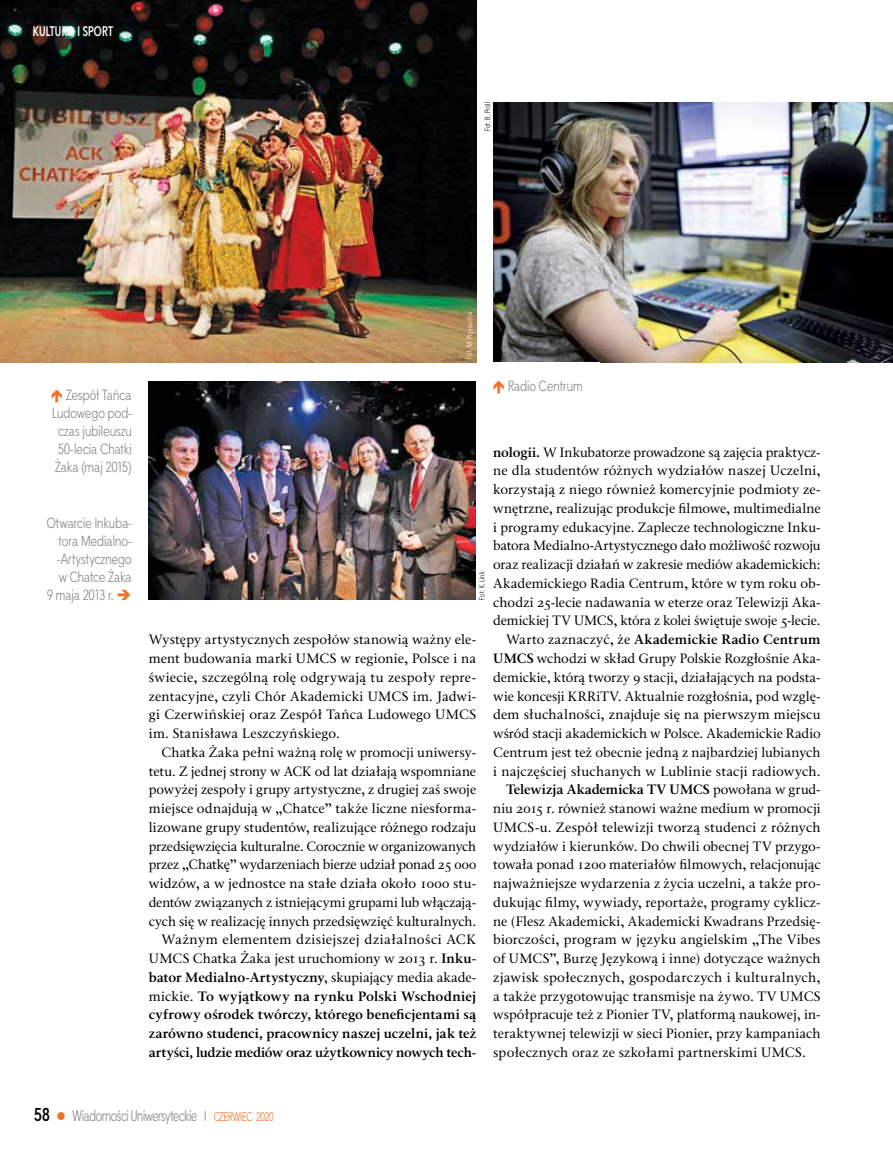
<style>
.page{position:relative;width:893px;height:1153px;background:#fff}
.page>*{position:absolute;margin:0;border:0;box-sizing:border-box;transform-origin:0 0}
.t1{font:15px "Straight Cnd EFN";letter-spacing:-.02em;color:#808285;scale:.92 1}
.t2{font:14.25px/18px "Straight Cnd EFN";letter-spacing:.005em;color:#808285;text-align:right}
.t3{font:13.5px/18.8px "Classic EFN";color:#000;text-align:justify}
.t4{font:700 13.5px "Classic EFN";letter-spacing:.005em;color:#000}
.t5{font:13.5px "Classic EFN";letter-spacing:.02em;color:#000}
.t6{font:700 13.5px "Straight Cnd EFN";letter-spacing:.01em;color:#fff;scale:.94 1}
.t7{font:7.5px "Straight Cnd EFN";letter-spacing:.02em;color:#000}
.t8{font:7.5px "Straight Cnd EFN";letter-spacing:.02em;color:#fff}
.s1{color:#f36f21}
.s2{font-weight:700}
.s3{font-weight:400}
.s4{font-weight:700;font-size:18px;color:#000}
.s5{font-size:13.5px}
.s6{font-size:12px;color:#f36f21}
</style>
<div class="page">
<img style="left:0;top:0;width:476px;height:363px">
<img style="left:149px;top:381px;width:327px;height:218px">
<img style="left:494px;top:102px;width:399px;height:261px">
<p class="t6" style="left:33px;top:23px;width:87px">KULTURA I SPORT</p>
<p class="t7" style="left:483px;top:131px;width:31px;rotate:-90deg">Fot. B. Proll</p>
<p class="t2" style="left:52px;top:386px;width:81px">Zespół Tańca<br>Ludowego pod&shy;czas jubileuszu<br>50-lecia Chatki<br>Żaka (maj 2015)</p>
<p class="t2" style="left:47px;top:513px;width:87px">Otwarcie Inkuba&shy;tora Medialno--Artystycznego w Chatce Żaka<br>9 maja 2013 r. <span class="s1">➔</span></p>
<p class="t8" style="left:465px;top:358px;width:48px;rotate:-90deg">Fot. M. Przysucha</p>
<p class="t2" style="left:508px;top:377px;width:76px">Radio Centrum</p>
<p class="t7" style="left:478px;top:599px;width:30px;rotate:-90deg">Fot. K. Link</p>
<p class="t3" style="left:149px;top:630px;width:329px">Występy artystycznych zespołów stanowią ważny ele&shy;ment budowania marki UMCS w regionie, Polsce i na świecie, szczególną rolę odgrywają tu zespoły repre&shy;zentacyjne, czyli Chór Akademicki UMCS im. Jadwi&shy;gi Czerwińskiej oraz Zespół Tańca Ludowego UMCS im. Stanisława Leszczyńskiego.</p>
<p class="t3" style="left:149px;top:743px;width:329px;text-align:right">Chatka Żaka pełni ważną rolę w promocji uniwersy&shy;tetu. Z jednej strony w ACK od lat działają wspomniane powyżej zespoły i grupy artystyczne, z drugiej zaś swoje miejsce odnajdują w „Chatce” także liczne niesforma&shy;lizowane grupy studentów, realizujące różnego rodzaju przedsięwzięcia kulturalne. Corocznie w organizowanych przez „Chatkę” wydarzeniach bierze udział ponad 25 000 widzów, a w jednostce na stałe działa około 1000 stu&shy;dentów związanych z istniejącymi grupami lub włączają&shy;cych się w realizację innych przedsięwzięć kulturalnych.<br>Ważnym elementem dzisiejszej działalności ACK UMCS Chatka Żaka jest uruchomiony w 2013 r. <span class="s2">Inku&shy;bator Medialno-Artystyczny</span>, skupiający media akade&shy;mickie. <span class="s2">To wyjątkowy na rynku Polski Wschodniej cyfrowy ośrodek twórczy, którego beneficjentami są zarówno studenci, pracownicy naszej uczelni, jak też artyści, ludzie mediów oraz użytkownicy nowych tech-</span></p>
<p class="t3" style="left:493px;top:443px;width:329px"><span class="s2">nologii.</span> W Inkubatorze prowadzone są zajęcia praktycz-</p>
<p class="t3" style="left:493px;top:462px;width:329px">ne dla studentów różnych wydziałów naszej Uczelni,</p>
<p class="t3" style="left:493px;top:480px;width:329px">korzystają z niego również komercyjnie podmioty ze-</p>
<p class="t3" style="left:493px;top:499px;width:329px">wnętrzne, realizując produkcje filmowe, multimedialne</p>
<p class="t3" style="left:493px;top:518px;width:329px">i programy edukacyjne. Zaplecze technologiczne Inku-</p>
<p class="t3" style="left:493px;top:537px;width:329px">batora Medialno-Artystycznego dało możliwość rozwoju</p>
<p class="t3" style="left:493px;top:555px;width:329px">oraz realizacji działań w zakresie mediów akademickich:</p>
<p class="t3" style="left:493px;top:574px;width:329px">Akademickiego Radia Centrum, które w tym roku ob-</p>
<p class="t3" style="left:493px;top:593px;width:329px">chodzi 25-lecie nadawania w eterze oraz Telewizji Aka-</p>
<p class="t3" style="left:493px;top:612px;width:329px">demickiej TV UMCS, która z kolei świętuje swoje 5-lecie.</p>
<p class="t4" style="left:506px;top:631px;width:316px"><span class="s3">Warto zaznaczyć, że</span> Akademickie Radio Centrum</p>
<p class="t3" style="left:493px;top:649px;width:329px"><span class="s2">UMCS</span> wchodzi w skład Grupy Polskie Rozgłośnie Aka-</p>
<p class="t3" style="left:493px;top:668px;width:329px">demickie, którą tworzy 9 stacji, działających na podsta-</p>
<p class="t3" style="left:493px;top:687px;width:329px">wie koncesji KRRiTV. Aktualnie rozgłośnia, pod wzglę-</p>
<p class="t3" style="left:493px;top:705px;width:329px">dem słuchalności, znajduje się na pierwszym miejscu</p>
<p class="t3" style="left:493px;top:724px;width:329px">wśród stacji akademickich w Polsce. Akademickie Radio</p>
<p class="t3" style="left:493px;top:743px;width:329px">Centrum jest też obecnie jedną z najbardziej lubianych</p>
<p class="t3" style="left:493px;top:762px;width:329px">i najczęściej słuchanych w Lublinie stacji radiowych.</p>
<p class="t4" style="left:506px;top:781px;width:316px">Telewizja Akademicka TV UMCS <span class="s3">powołana w grud-</span></p>
<p class="t3" style="left:493px;top:799px;width:329px">niu 2015 r. również stanowi ważne medium w promocji</p>
<p class="t3" style="left:493px;top:818px;width:329px">UMCS-u. Zespół telewizji tworzą studenci z różnych</p>
<p class="t3" style="left:493px;top:837px;width:329px">wydziałów i kierunków. Do chwili obecnej TV przygo-</p>
<p class="t3" style="left:493px;top:855px;width:329px">towała ponad 1200 materiałów filmowych, relacjonując</p>
<p class="t3" style="left:493px;top:874px;width:329px">najważniejsze wydarzenia z życia uczelni, a także pro-</p>
<p class="t3" style="left:493px;top:893px;width:329px">dukując filmy, wywiady, reportaże, programy cyklicz-</p>
<p class="t3" style="left:493px;top:912px;width:329px">ne (Flesz Akademicki, Akademicki Kwadrans Przedsię-</p>
<p class="t3" style="left:493px;top:930px;width:329px">biorczości, program w języku angielskim „The Vibes</p>
<p class="t3" style="left:493px;top:949px;width:329px">of UMCS”, Burzę Językową i inne) dotyczące ważnych</p>
<p class="t5" style="left:493px;top:969px;width:329px">zjawisk społecznych, gospodarczych i kulturalnych,</p>
<p class="t3" style="left:493px;top:987px;width:329px">a także przygotowując transmisje na żywo. TV UMCS</p>
<p class="t3" style="left:493px;top:1005px;width:329px">współpracuje też z Pionier TV, platformą naukowej, in-</p>
<p class="t3" style="left:493px;top:1024px;width:329px">teraktywnej telewizji w sieci Pionier, przy kampaniach</p>
<p class="t3" style="left:493px;top:1043px;width:314px">społecznych oraz ze szkołami partnerskimi UMCS.</p>
<p class="t1" style="left:34px;top:1106px;width:262px"><span class="s4">58</span> <span class="s1">●</span> Wiadomości Uniwersyteckie <span class="s5">I</span> <span class="s6">czerwi ec 2020</span></p>
</div>
